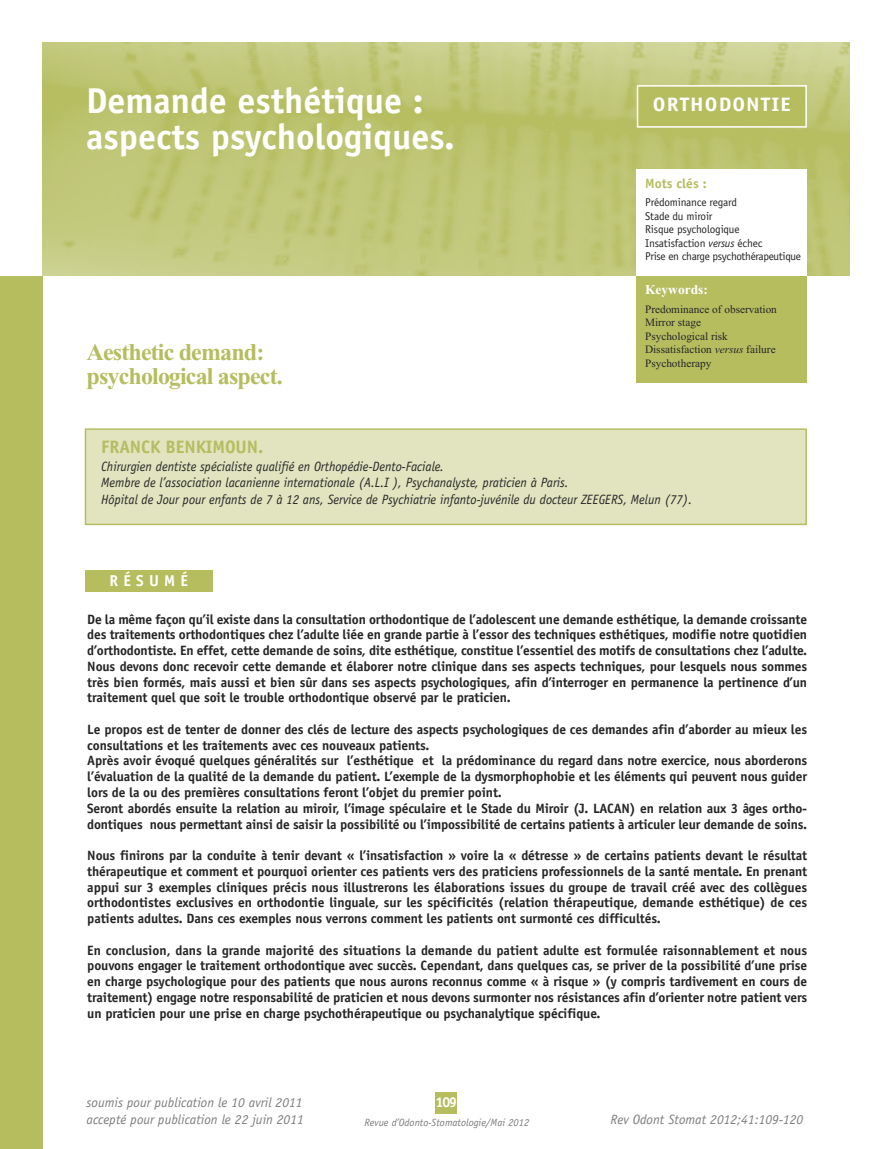
<style>
.page{position:relative;width:893px;height:1149px;background:#fff}
.page>*{position:absolute;margin:0;border:0;box-sizing:border-box;transform-origin:0 0}
.t1{font:700 36px/36px "Officina Sans";color:#fff}
.t2{font:700 24px/24px "Times New Roman";letter-spacing:-.035em;color:#b5bd5f}
.t3{font:700 19.5px "Officina Sans";letter-spacing:.05em;color:#fff;scale:1.1 1}
.t4{font:700 18px "Officina Sans";letter-spacing:-.005em;color:#b5bd5f}
.t5{font:700 15.75px "Officina Sans";letter-spacing:.335em;color:#fff}
.t6{font:700 14.25px "Officina Sans";color:#fff}
.t7{font:700 13.5px/15.8px "Officina Sans";letter-spacing:-.01em;color:#272627;text-align:justify}
.t8{font:italic 13.5px/16.2px "Officina Sans";color:#272627;scale:.95 1}
.t9{font:italic 13.5px/16.2px "Officina Sans";color:#7d7d7d}
.t10{font:700 13.5px "Officina Sans";color:#b5bd5f}
.t11{font:700 13.5px "Times New Roman";color:#fff}
.t12{font:11.25px/13.5px "Officina Sans";letter-spacing:-.015em;color:#272627}
.t13{font:11.25px/13.5px "Times New Roman";color:#272627}
.t14{font:italic 10.5px "Officina Sans";color:#7d7d7d}
.s1{font-style:italic}
</style>
<div class="page">
<div style="left:436px;top:1091px;width:21px;height:22px;background:#b5bd5f"></div>
<img style="left:43px;top:43px;width:806px;height:233px">
<div style="left:0;top:276px;width:43px;height:872px;background:#b5bd5f"></div>
<div style="left:638px;top:87px;width:167px;height:39px;background:#b5bd5f"></div>
<div style="left:637px;top:85px;width:170px;height:43px;border:2px solid #fff"></div>
<div style="left:85px;top:570px;width:128px;height:21px;background:#b5bd5f"></div>
<div style="left:86px;top:430px;width:719px;height:93px;background:#e1e4bf"></div>
<div style="left:85px;top:428px;width:722px;height:97px;border:2px solid #b5bd5f"></div>
<div style="left:636px;top:169px;width:171px;height:107px;background:#fff"></div>
<div style="left:636px;top:276px;width:170px;height:106px;background:#b5bd5f"></div>
<h1 class="t1" style="left:86px;top:86px;width:370px">Demande esthétique : aspects psychologiques.</h1>
<h3 class="t3" style="left:653px;top:97px;width:127px">ORTHODONTIE</h3>
<h2 class="t2" style="left:87px;top:343px;width:198px">Aesthetic demand: psychological aspect.</h2>
<p class="t10" style="left:645px;top:178px;width:63px">Mots clés :</p>
<p class="t12" style="left:645px;top:196px;width:157px">Prédominance regard<br>Stade du miroir<br>Risque psychologique<br>Insatisfaction <span class="s1">versus</span> échec<br>Prise en charge psychothérapeutique</p>
<p class="t11" style="left:645px;top:282px;width:64px">Keywords:</p>
<p class="t13" style="left:645px;top:302px;width:133px">Predominance of observation<br>Mirror stage<br>Psychological risk<br>Dissatisfaction <span class="s1">versus</span> failure<br>Psychotherapy</p>
<h3 class="t4" style="left:101px;top:439px;width:164px">FRANCK BENKIMOUN.</h3>
<p class="t8" style="left:101px;top:459px;width:624px">Chirurgien dentiste spécialiste qualifié en Orthopédie-Dento-Faciale.<br>Membre de l’association lacanienne internationale (A.L.I ), Psychanalyste, praticien à Paris.<br>Hôpital de Jour pour enfants de 7 à 12 ans, Service de Psychiatrie infanto-juvénile du docteur ZEEGERS, Melun (77).</p>
<p class="t5" style="left:109px;top:574px;width:80px">RÉSUMÉ</p>
<p class="t7" style="left:87px;top:612px;width:721px">De la même façon qu’il existe dans la consultation orthodontique de l’adolescent une demande esthétique, la demande croissante des traitements orthodontiques chez l’adulte liée en grande partie à l’essor des techniques esthétiques, modifie notre quotidien d’orthodontiste. En effet, cette demande de soins, dite esthétique, constitue l’essentiel des motifs de consultations chez l’adulte.<br>Nous devons donc recevoir cette demande et élaborer notre clinique dans ses aspects techniques, pour lesquels nous sommes très bien formés, mais aussi et bien sûr dans ses aspects psychologiques, afin d’interroger en permanence la pertinence d’un traitement quel que soit le trouble orthodontique observé par le praticien.</p>
<p class="t7" style="left:87px;top:722px;width:721px;text-align:left">Le propos est de tenter de donner des clés de lecture des aspects psychologiques de ces demandes afin d’aborder au mieux les consultations et les traitements avec ces nouveaux patients.<br>Après avoir évoqué quelques généralités sur l’esthétique et la prédominance du regard dans notre exercice, nous aborderons l’évaluation de la qualité de la demande du patient. L’exemple de la dysmorphophobie et les éléments qui peuvent nous guider lors de la ou des premières consultations feront l’objet du premier point.<br>Seront abordés ensuite la relation au miroir, l’image spéculaire et le Stade du Miroir (J. LACAN) en relation aux 3 âges ortho&shy;dontiques nous permettant ainsi de saisir la possibilité ou l’impossibilité de certains patients à articuler leur demande de soins.</p>
<p class="t7" style="left:87px;top:848px;width:721px">Nous finirons par la conduite à tenir devant « l’insatisfaction » voire la « détresse » de certains patients devant le résultat thérapeutique et comment et pourquoi orienter ces patients vers des praticiens professionnels de la santé mentale. En prenant appui sur 3 exemples cliniques précis nous illustrerons les élaborations issues du groupe de travail créé avec des collègues orthodontistes exclusives en orthodontie linguale, sur les spécificités (relation thérapeutique, demande esthétique) de ces patients adultes. Dans ces exemples nous verrons comment les patients ont surmonté ces difficultés.</p>
<p class="t7" style="left:87px;top:943px;width:721px">En conclusion, dans la grande majorité des situations la demande du patient adulte est formulée raisonnablement et nous pouvons engager le traitement orthodontique avec succès. Cependant, dans quelques cas, se priver de la possibilité d’une prise en charge psychologique pour des patients que nous aurons reconnus comme « à risque » (y compris tardivement en cours de traitement) engage notre responsabilité de praticien et nous devons surmonter nos résistances afin d’orienter notre patient vers un praticien pour une prise en charge psychothérapeutique ou psychanalytique spécifique.</p>
<p class="t9" style="left:87px;top:1095px;width:219px">soumis pour publication le 10 avril 2011 accepté pour publication le 22 juin 2011</p>
<p class="t6" style="left:435px;top:1096px;width:23px">109</p>
<p class="t14" style="left:365px;top:1117px;width:166px">Revue d’Odonto-Stomatologie/Mai 2012</p>
<p class="t9" style="left:611px;top:1112px;width:194px">Rev Odont Stomat 2012;41:109-120</p>
</div>
